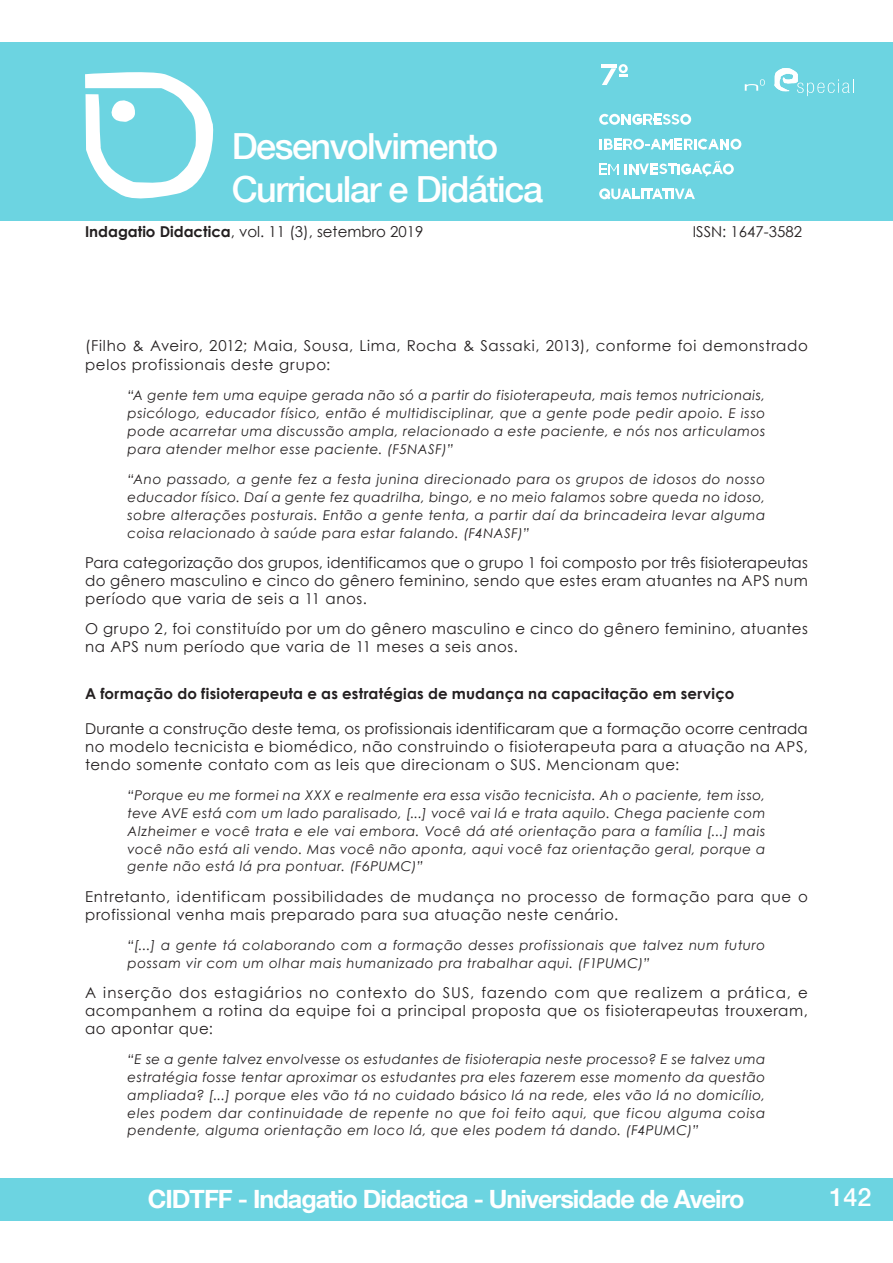
<style>
.page{position:relative;width:893px;height:1263px;background:#fff}
.page>*{position:absolute;margin:0;border:0;box-sizing:border-box;transform-origin:0 0}
.t1{font:500 36px/43.2px "Helvetica Neue LT Com";letter-spacing:-.04em;color:#fff}
.t2{font:700 25.2px "Helvetica Neue LT Com";letter-spacing:-.04em;color:#fff}
.t3{font:500 25.2px "Helvetica Neue LT Com";color:#fff}
.paragrafos{font:15px/17.7px "Century Gothic";letter-spacing:.04em;color:#231f20}
.subtitulo{font:700 15px "Century Gothic";letter-spacing:.01em;color:#231f20}
.paragrafos-2{font:15px "Century Gothic";color:#231f20}
.destaque{font:italic 13.5px/17.7px "Century Gothic";letter-spacing:.04em;color:#231f20;text-align:justify}
.s1{font-weight:700}
</style>
<div class="page">
<div style="left:0;top:1178px;width:893px;height:42px;background:#6cd4e1"></div>
<div style="left:0;top:43px;width:893px;height:178px;background:#6cd4e1"></div>
<svg style="left:85px;top:72px;width:129px;height:127px"></svg>
<svg style="left:774px;top:68px;width:80px;height:28px"></svg>
<svg style="left:745px;top:79px;width:20px;height:12px"></svg>
<svg style="left:619px;top:64px;width:9px;height:9px"></svg>
<hr style="left:601px;top:64px;width:15px;height:4px;background:#fff">
<svg style="left:602px;top:66px;width:25px;height:19px"></svg>
<div style="left:680px;top:114px;width:11px;height:11px;background:#fff;border-radius:50%"></div>
<svg style="left:599px;top:188px;width:11px;height:11px"></svg>
<div style="left:730px;top:139px;width:11px;height:11px;background:#fff;border-radius:50%"></div>
<div style="left:723px;top:164px;width:11px;height:10px;background:#fff;border-radius:50%"></div>
<svg style="left:602px;top:188px;width:93px;height:11px"></svg>
<svg style="left:599px;top:114px;width:90px;height:11px"></svg>
<svg style="left:599px;top:139px;width:140px;height:11px"></svg>
<svg style="left:600px;top:163px;width:19px;height:12px"></svg>
<svg style="left:625px;top:161px;width:106px;height:16px"></svg>
<h1 class="t1" style="left:232px;top:124px;width:313px">Desenvolvimento<br>Curricular e Didática</h1>
<p class="paragrafos-2" style="left:85px;top:221px;width:340px"><span class="s1">Indagatio Didactica</span>, vol. 11 (3), setembro 2019</p>
<p class="paragrafos-2" style="left:693px;top:221px;width:111px">ISSN: 1647-3582</p>
<p class="paragrafos" style="left:85px;top:337px;width:724px;line-height:18.5px">(Filho &amp; Aveiro, 2012; Maia, Sousa, Lima, Rocha &amp; Sassaki, 2013), conforme foi demonstrado pelos profissionais deste grupo:</p>
<p class="destaque" style="left:128px;top:386px;width:639px">“A gente tem uma equipe gerada não só a partir do fisioterapeuta, mais temos nutricionais, psicólogo, educador físico, então é multidisciplinar, que a gente pode pedir apoio. E isso pode acarretar uma discussão ampla, relacionado a este paciente, e nós nos articulamos para atender melhor esse paciente. (F5NASF)”</p>
<p class="destaque" style="left:128px;top:470px;width:639px">“Ano passado, a gente fez a festa junina direcionado para os grupos de idosos do nosso educador físico. Daí a gente fez quadrilha, bingo, e no meio falamos sobre queda no idoso, sobre alterações posturais. Então a gente tenta, a partir daí da brincadeira levar alguma coisa relacionado à saúde para estar falando. (F4NASF)”</p>
<p class="paragrafos" style="left:85px;top:554px;width:724px;text-align:justify">Para categorização dos grupos, identificamos que o grupo 1 foi composto por três fisioterapeutas do gênero masculino e cinco do gênero feminino, sendo que estes eram atuantes na APS num período que varia de seis a 11 anos.</p>
<p class="paragrafos" style="left:85px;top:620px;width:724px">O grupo 2, foi constituído por um do gênero masculino e cinco do gênero feminino, atuantes na APS num período que varia de 11 meses a seis anos.</p>
<p class="subtitulo" style="left:85px;top:682px;width:651px">A formação do fisioterapeuta e as estratégias de mudança na capacitação em serviço</p>
<p class="paragrafos" style="left:85px;top:720px;width:724px;text-align:justify">Durante a construção deste tema, os profissionais identificaram que a formação ocorre centrada no modelo tecnicista e biomédico, não construindo o fisioterapeuta para a atuação na APS, tendo somente contato com as leis que direcionam o SUS. Mencionam que:</p>
<p class="destaque" style="left:128px;top:786px;width:639px">“Porque eu me formei na XXX e realmente era essa visão tecnicista. Ah o paciente, tem isso, teve AVE está com um lado paralisado, [...] você vai lá e trata aquilo. Chega paciente com Alzheimer e você trata e ele vai embora. Você dá até orientação para a família [...] mais você não está ali vendo. Mas você não aponta, aqui você faz orientação geral, porque a gente não está lá pra pontuar. (F6PUMC)”</p>
<p class="paragrafos" style="left:85px;top:887px;width:724px">Entretanto, identificam possibilidades de mudança no processo de formação para que o profissional venha mais preparado para sua atuação neste cenário.</p>
<p class="destaque" style="left:128px;top:936px;width:639px">“[...] a gente tá colaborando com a formação desses profissionais que talvez num futuro possam vir com um olhar mais humanizado pra trabalhar aqui. (F1PUMC)”</p>
<p class="paragrafos" style="left:85px;top:984px;width:724px;text-align:justify">A inserção dos estagiários no contexto do SUS, fazendo com que realizem a prática, e acompanhem a rotina da equipe foi a principal proposta que os fisioterapeutas trouxeram, ao apontar que:</p>
<p class="destaque" style="left:128px;top:1050px;width:639px">“E se a gente talvez envolvesse os estudantes de fisioterapia neste processo? E se talvez uma estratégia fosse tentar aproximar os estudantes pra eles fazerem esse momento da questão ampliada? [...] porque eles vão tá no cuidado básico lá na rede, eles vão lá no domicílio, eles podem dar continuidade de repente no que foi feito aqui, que ficou alguma coisa pendente, alguma orientação em loco lá, que eles podem tá dando. (F4PUMC)”</p>
<h2 class="t2" style="left:148px;top:1183px;width:598px">CIDTFF - Indagatio Didactica - Universidade de Aveiro</h2>
<h2 class="t3" style="left:829px;top:1181px;width:44px">142</h2>
</div>
